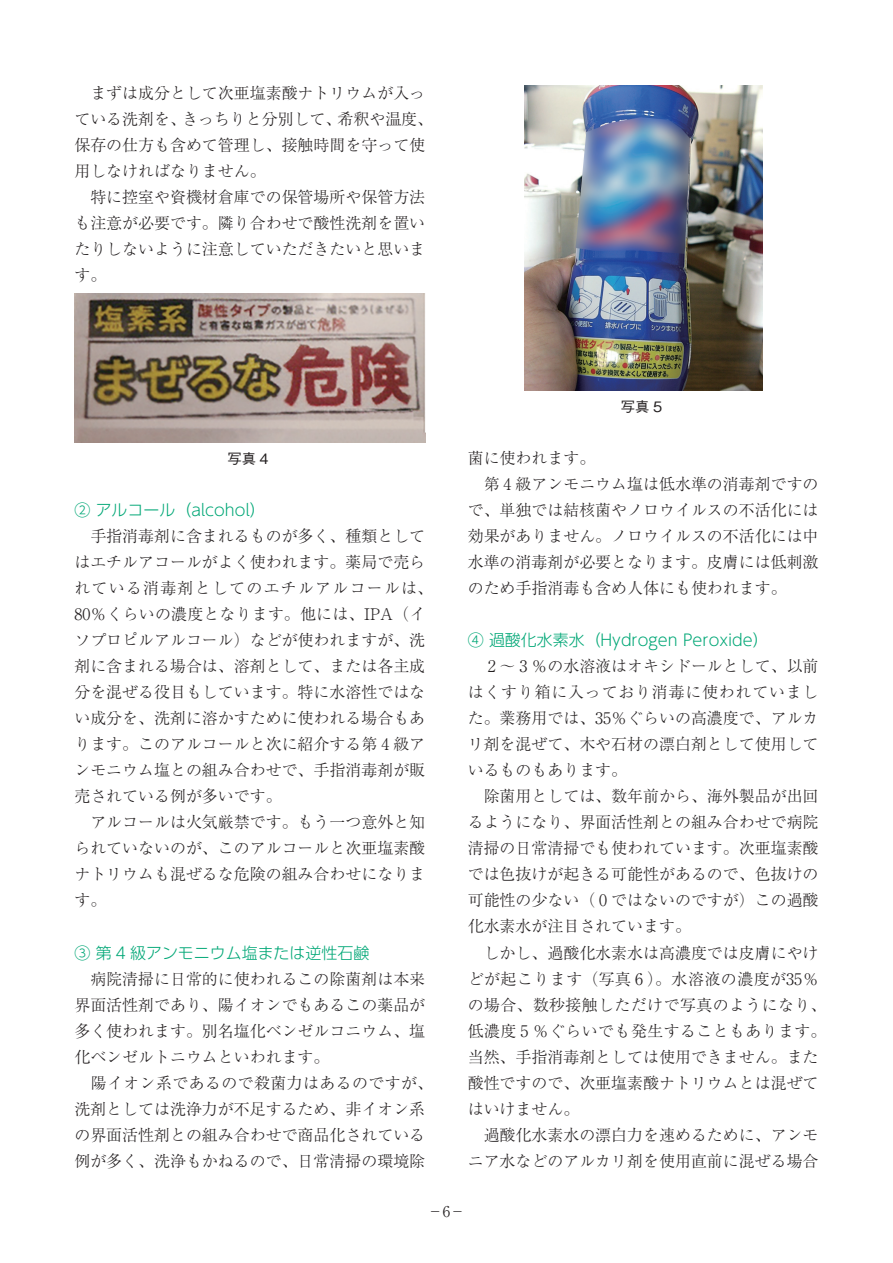
<style>
.page{position:relative;width:893px;height:1263px;background:#fff}
.page>*{position:absolute;margin:0;border:0;box-sizing:border-box;transform-origin:0 0}
.t1{font:300 15.9px/26.1px "Ryumin Pr 6";color:#231f20}
.t2{font:300 15.9px "UD Shin Go Pr 6";color:#00a776}
.t3{font:300 14.85px "Ryumin Pr 6";color:#231f20}
.t4{font:500 14.4px "Gothic BBB Pr 6 N";color:#231f20}
</style>
<div class="page">
<img style="left:74px;top:293px;width:351px;height:150px">
<img style="left:524px;top:85px;width:238px;height:306px">
<p class="t1" style="left:74px;top:79px;width:360px">　まずは成分として次亜塩素酸ナトリウムが入っている洗剤を、きっちりと分別して、希釈や温度、保存の仕方も含めて管理し、接触時間を守って使用しなければなりません。<br>　特に控室や資機材倉庫での保管場所や保管方法も注意が必要です。隣り合わせで酸性洗剤を置いたりしないように注意していただきたいと思います。</p>
<p class="t4" style="left:621px;top:395px;width:43px">写真 5</p>
<p class="t4" style="left:227px;top:447px;width:43px">写真 4</p>
<p class="t1" style="left:468px;top:444px;width:352px">菌に使われます。<br>　第 4 級アンモニウム塩は低水準の消毒剤ですので、単独では結核菌やノロウイルスの不活化には効果がありません。ノロウイルスの不活化には中水準の消毒剤が必要となります。皮膚には低刺激のため手指消毒も含め人体にも使われます。</p>
<p class="t2" style="left:468px;top:627px;width:302px">④ 過酸化水素水（Hydrogen Peroxide）</p>
<p class="t1" style="left:468px;top:652px;width:360px">　 2 ～ 3 ％の水溶液はオキシドールとして、以前はくすり箱に入っており消毒に使われていました。業務用では、35％ぐらいの高濃度で、アルカリ剤を混ぜて、木や石材の漂白剤として使用しているものもあります。<br>　除菌用としては、数年前から、海外製品が出回るようになり、界面活性剤との組み合わせで病院清掃の日常清掃でも使われています。次亜塩素酸では色抜けが起きる可能性があるので、色抜けの可能性の少ない（ 0 ではないのですが）この過酸化水素水が注目されています。<br>　しかし、過酸化水素水は高濃度では皮膚にやけどが起こります（写真 6 ）。水溶液の濃度が35％の場合、数秒接触しただけで写真のようになり、低濃度 5 ％ぐらいでも発生することもあります。当然、手指消毒剤としては使用できません。また酸性ですので、次亜塩素酸ナトリウムとは混ぜてはいけません。<br>　過酸化水素水の漂白力を速めるために、アンモニア水などのアルカリ剤を使用直前に混ぜる場合</p>
<p class="t2" style="left:74px;top:497px;width:193px">② アルコール（alcohol）</p>
<p class="t1" style="left:74px;top:522px;width:360px">　手指消毒剤に含まれるものが多く、種類としてはエチルアコールがよく使われます。薬局で売られている消毒剤としてのエチルアルコールは、<br>80％くらいの濃度となります。他には、IPA（イソプロピルアルコール）などが使われますが、洗剤に含まれる場合は、溶剤として、または各主成分を混ぜる役目もしています。特に水溶性ではない成分を、洗剤に溶かすために使われる場合もあります。このアルコールと次に紹介する第 4 級アンモニウム塩との組み合わせで、手指消毒剤が販売されている例が多いです。<br>　アルコールは火気厳禁です。もう一つ意外と知られていないのが、このアルコールと次亜塩素酸ナトリウムも混ぜるな危険の組み合わせになります。</p>
<p class="t2" style="left:74px;top:939px;width:296px">③ 第 4 級アンモニウム塩または逆性石鹸</p>
<p class="t1" style="left:74px;top:964px;width:360px">　病院清掃に日常的に使われるこの除菌剤は本来界面活性剤であり、陽イオンでもあるこの薬品が多く使われます。別名塩化ベンゼルコニウム、塩化ベンゼルトニウムといわれます。<br>　陽イオン系であるので殺菌力はあるのですが、洗剤としては洗浄力が不足するため、非イオン系の界面活性剤との組み合わせで商品化されている例が多く、洗浄もかねるので、日常清掃の環境除</p>
<p class="t3" style="left:428px;top:1199px;width:39px">－6－</p>
</div>
